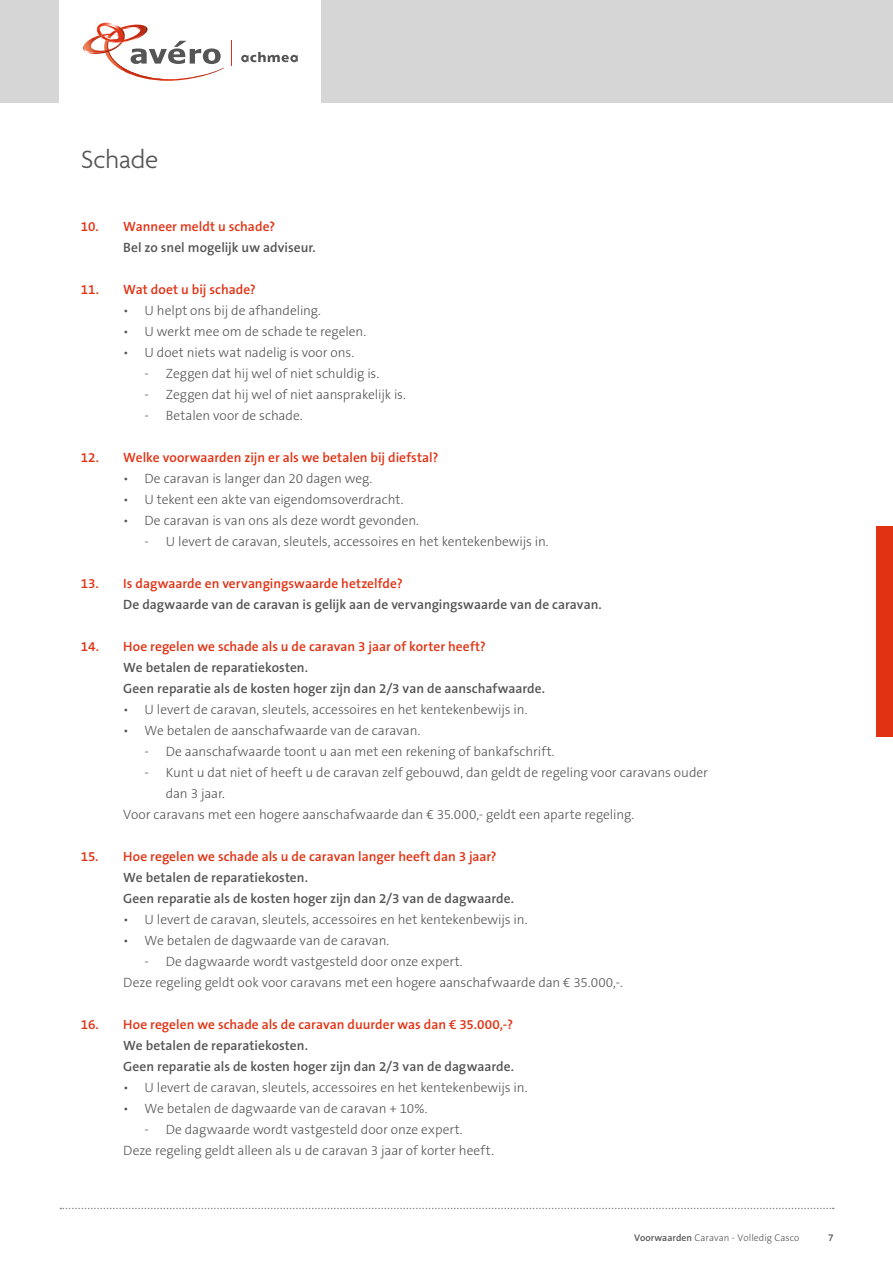
<style>
.page{position:relative;width:893px;height:1263px;background:#fff}
.page>*{position:absolute;margin:0;border:0;box-sizing:border-box;transform-origin:0 0}
.t1{font:300 27px "Agenda";color:#555}
.t2{font:300 13.5px/21px "The Sans B3";letter-spacing:-.005em;color:#555}
.t3{font:600 13.5px/21px "The Sans B6";letter-spacing:.005em;color:#555}
.t4{font:600 13.5px "The Sans B6";color:#e13214}
.t5{font:300 9.75px "The Sans B3";letter-spacing:.005em;color:#555}
.s1{font-family:"The Sans B6";font-weight:600}
</style>
<div class="page">
<div style="left:0;top:0;width:893px;height:103px;background:#d6d6d6"></div>
<div style="left:60px;top:0;width:261px;height:103px;background:#fff"></div>
<svg style="left:241px;top:52px;width:57px;height:10px"></svg>
<svg style="left:83px;top:22px;width:141px;height:59px"></svg>
<svg style="left:231px;top:41px;width:1px;height:25px"></svg>
<svg style="left:60px;top:1208px;width:774px;height:1px"></svg>
<div style="left:876px;top:526px;width:17px;height:211px;background:#e13214"></div>
<h1 class="t1" style="left:81px;top:145px;width:79px">Schade</h1>
<p class="t4" style="left:81px;top:219px;width:196px">10. Wanneer meldt u schade?</p>
<p class="t3" style="left:123px;top:238px;width:194px">Bel zo snel mogelijk uw adviseur.</p>
<p class="t4" style="left:81px;top:282px;width:177px">11. Wat doet u bij schade?</p>
<p class="t2" style="left:123px;top:301px;width:199px">• U helpt ons bij de afhandeling.</p>
<p class="t2" style="left:123px;top:322px;width:244px">• U werkt mee om de schade te regelen.</p>
<p class="t2" style="left:123px;top:343px;width:232px">• U doet niets wat nadelig is voor ons.</p>
<p class="t2" style="left:145px;top:364px;width:236px">- Zeggen dat hij wel of niet schuldig is.</p>
<p class="t2" style="left:145px;top:385px;width:263px">- Zeggen dat hij wel of niet aansprakelijk is.</p>
<p class="t2" style="left:145px;top:406px;width:160px">- Betalen voor de schade.</p>
<p class="t4" style="left:81px;top:450px;width:359px">12. Welke voorwaarden zijn er als we betalen bij diefstal?</p>
<p class="t2" style="left:123px;top:469px;width:251px">• De caravan is langer dan 20 dagen weg.</p>
<p class="t2" style="left:123px;top:490px;width:282px">• U tekent een akte van eigendomsoverdracht.</p>
<p class="t2" style="left:123px;top:511px;width:297px">• De caravan is van ons als deze wordt gevonden.</p>
<p class="t2" style="left:145px;top:532px;width:406px">- U levert de caravan, sleutels, accessoires en het kentekenbewijs in.</p>
<p class="t4" style="left:81px;top:576px;width:323px">13. Is dagwaarde en vervangingswaarde hetzelfde?</p>
<p class="t3" style="left:123px;top:595px;width:480px">De dagwaarde van de caravan is gelijk aan de vervangingswaarde van de caravan.</p>
<p class="t4" style="left:81px;top:639px;width:407px">14. Hoe regelen we schade als u de caravan 3 jaar of korter heeft?</p>
<p class="t3" style="left:123px;top:658px;width:423px">We betalen de reparatiekosten.<br>Geen reparatie als de kosten hoger zijn dan 2/3 van de aanschafwaarde.</p>
<p class="t2" style="left:123px;top:700px;width:406px">• U levert de caravan, sleutels, accessoires en het kentekenbewijs in.</p>
<p class="t2" style="left:123px;top:721px;width:298px">• We betalen de aanschafwaarde van de caravan.</p>
<p class="t2" style="left:145px;top:742px;width:412px">- De aanschafwaarde toont u aan met een rekening of bankafschrift.</p>
<p class="t2" style="left:145px;top:763px;width:565px">- Kunt u dat niet of heeft u de caravan zelf gebouwd, dan geldt de regeling voor caravans ouder</p>
<p class="t2" style="left:166px;top:784px;width:61px">dan 3 jaar.</p>
<p class="t2" style="left:123px;top:805px;width:512px">Voor caravans met een hogere aanschafwaarde dan € 35.000,- geldt een aparte regeling.</p>
<p class="t4" style="left:81px;top:850px;width:417px">15. Hoe regelen we schade als u de caravan langer heeft dan 3 jaar?</p>
<p class="t3" style="left:123px;top:868px;width:392px">We betalen de reparatiekosten.<br>Geen reparatie als de kosten hoger zijn dan 2/3 van de dagwaarde.</p>
<p class="t2" style="left:123px;top:910px;width:406px">• U levert de caravan, sleutels, accessoires en het kentekenbewijs in.</p>
<p class="t2" style="left:123px;top:931px;width:267px">• We betalen de dagwaarde van de caravan.</p>
<p class="t2" style="left:123px;top:952px;width:501px;text-indent:21px">- De dagwaarde wordt vastgesteld door onze expert.<br>Deze regeling geldt ook voor caravans met een hogere aanschafwaarde dan € 35.000,-.</p>
<p class="t4" style="left:81px;top:1018px;width:434px">16. Hoe regelen we schade als de caravan duurder was dan € 35.000,-?</p>
<p class="t3" style="left:123px;top:1036px;width:392px">We betalen de reparatiekosten.<br>Geen reparatie als de kosten hoger zijn dan 2/3 van de dagwaarde.</p>
<p class="t2" style="left:123px;top:1078px;width:406px">• U levert de caravan, sleutels, accessoires en het kentekenbewijs in.</p>
<p class="t2" style="left:123px;top:1099px;width:306px">• We betalen de dagwaarde van de caravan + 10%.</p>
<p class="t2" style="left:123px;top:1120px;width:372px;text-indent:21px">- De dagwaarde wordt vastgesteld door onze expert.<br>Deze regeling geldt alleen als u de caravan 3 jaar of korter heeft.</p>
<p class="t5" style="left:634px;top:1233px;width:167px"><span class="s1">Voorwaarden</span> Caravan - Volledig Casco</p>
<p class="t5" style="left:828px;top:1233px;width:7px">7</p>
</div>
